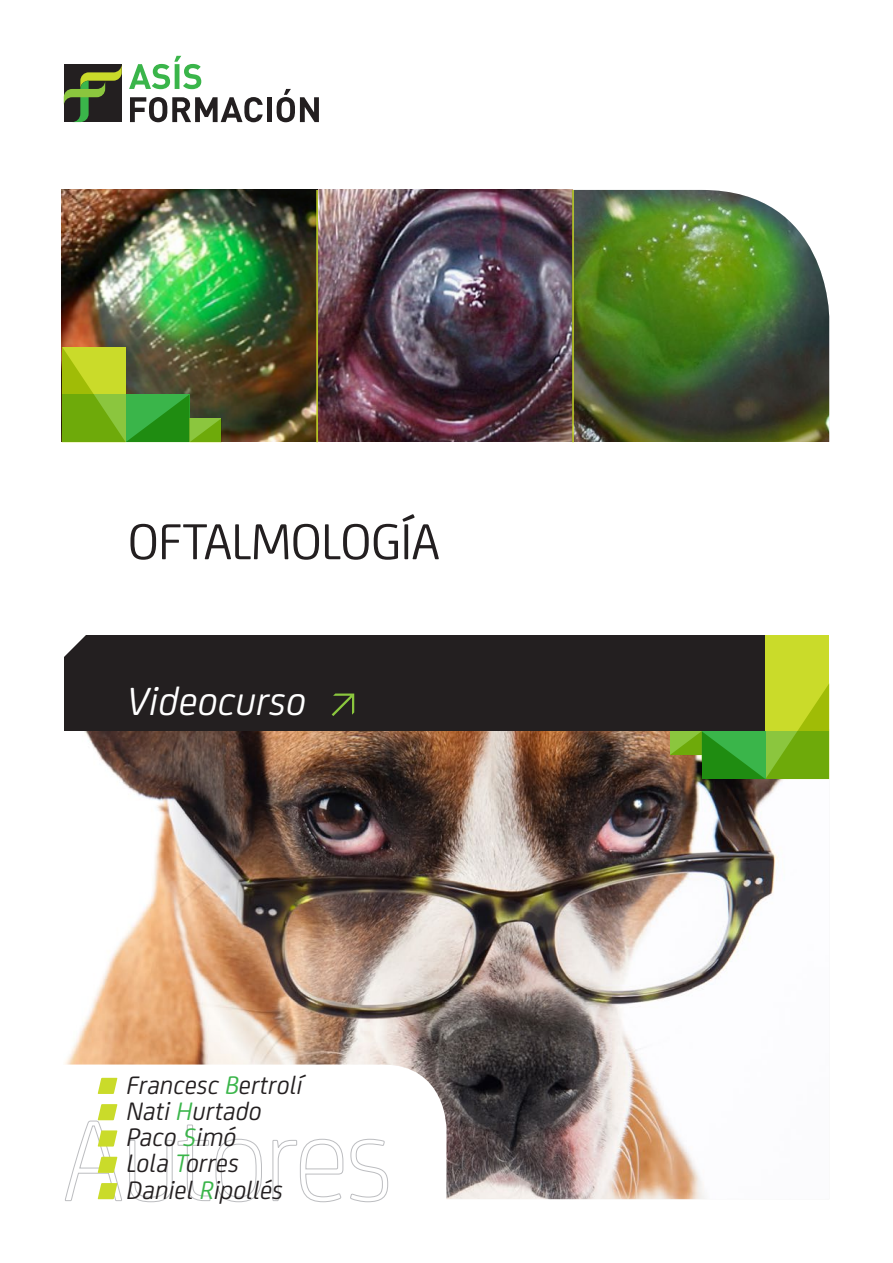
<style>
.page{position:relative;width:893px;height:1263px;background:#fff}
.page>*{position:absolute;margin:0;border:0;box-sizing:border-box;transform-origin:0 0}
.t1{font:54px "FS Joey";letter-spacing:-.015em;color:#231f20}
.t2{font:italic 42px "FS Joey";color:#fff}
.t3{font:italic 27px "FS Joey";color:#231f20}
.s1{color:#3ab54a}
</style>
<div class="page">
<img style="left:65px;top:731px;width:764px;height:468px">
<img style="left:62px;top:190px;width:767px;height:252px">
<div style="left:64px;top:635px;width:701px;height:96px;background:#231f20"></div>
<div style="left:765px;top:635px;width:64px;height:96px;background:#cadb2a"></div>
<svg style="left:64px;top:635px;width:22px;height:22px"></svg>
<svg style="left:670px;top:684px;width:159px;height:95px"></svg>
<svg style="left:62px;top:347px;width:159px;height:95px"></svg>
<svg style="left:129px;top:1140px;width:43px;height:62px"></svg>
<svg style="left:178px;top:1125px;width:32px;height:76px"></svg>
<svg style="left:216px;top:1139px;width:46px;height:63px"></svg>
<svg style="left:273px;top:1139px;width:70px;height:63px"></svg>
<svg style="left:350px;top:1139px;width:38px;height:63px"></svg>
<svg style="left:65px;top:1104px;width:57px;height:97px"></svg>
<svg style="left:98px;top:1078px;width:19px;height:16px"></svg>
<svg style="left:129px;top:56px;width:72px;height:33px"></svg>
<svg style="left:130px;top:97px;width:133px;height:25px"></svg>
<div style="left:267px;top:97px;width:5px;height:25px;background:#231f20"></div>
<svg style="left:277px;top:89px;width:42px;height:33px"></svg>
<svg style="left:64px;top:64px;width:58px;height:58px"></svg>
<svg style="left:332px;top:693px;width:22px;height:23px"></svg>
<hr style="left:316px;top:190px;width:2px;height:252px;background:#cadb2a">
<hr style="left:572px;top:190px;width:2px;height:252px;background:#cadb2a">
<p class="t1" style="left:128px;top:503px;width:314px">OFTALMOLOGÍA</p>
<p class="t2" style="left:128px;top:672px;width:180px">Videocurso</p>
<p class="t3" style="left:127px;top:1066px;width:177px">Francesc <span class="s1">B</span>ertrolí</p>
<p class="t3" style="left:127px;top:1092px;width:136px">Nati <span class="s1">H</span>urtado</p>
<p class="t3" style="left:127px;top:1118px;width:111px">Paco <span class="s1">S</span>imó</p>
<p class="t3" style="left:127px;top:1145px;width:114px">Lola <span class="s1">T</span>orres</p>
<p class="t3" style="left:127px;top:1171px;width:158px">Daniel <span class="s1">R</span>ipollés</p>
</div>
